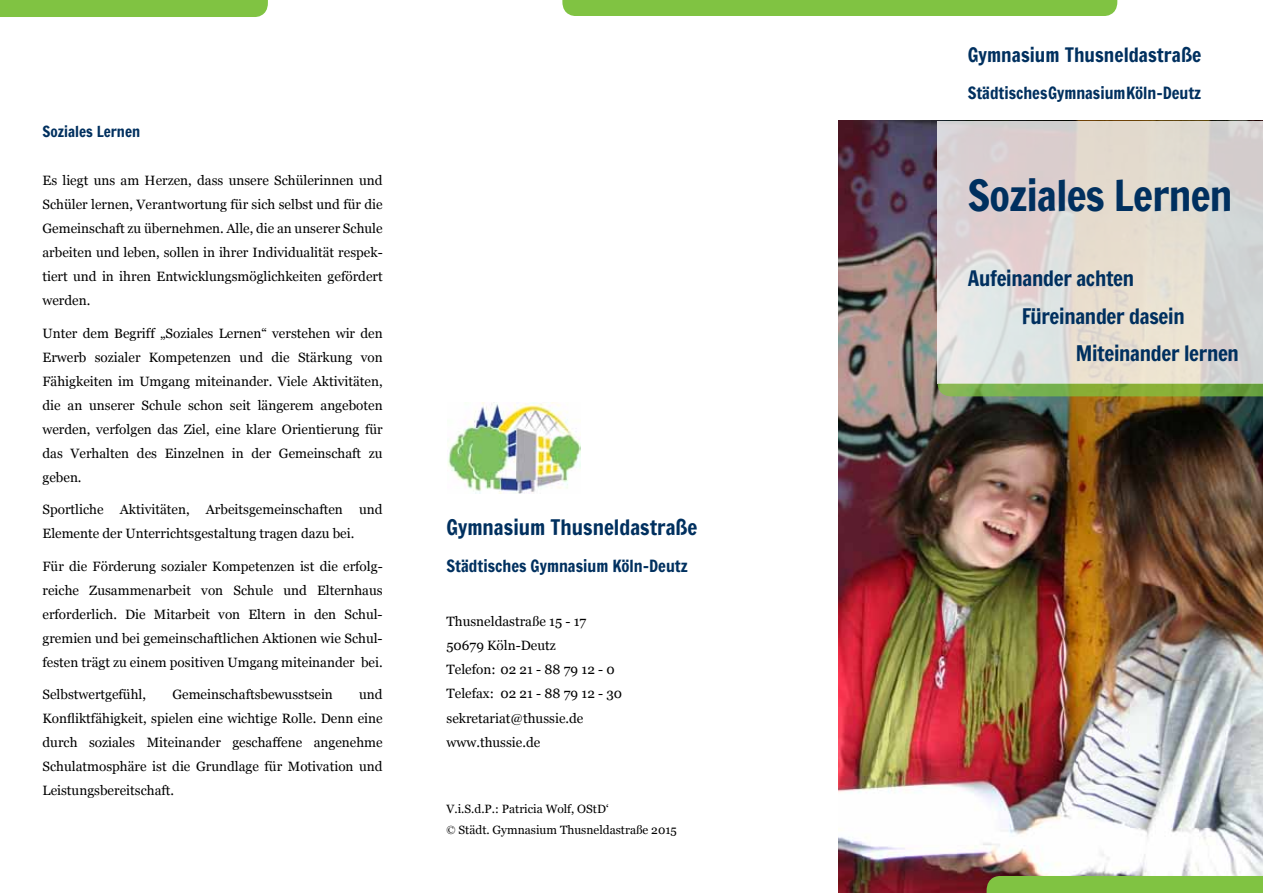
<style>
.page{position:relative;width:1263px;height:893px;background:#fff}
.page>*{position:absolute;margin:0;border:0;box-sizing:border-box;transform-origin:0 0}
.t1{font:42px "Francois One";letter-spacing:-.015em;color:#00305f}
.t2{font:30px "Times New Roman";letter-spacing:-.015em;color:#00305f}
.t3{font:21px "Francois One";letter-spacing:-.015em;color:#00305f}
.t4{font:19.5px "Francois One";color:#00305f}
.t5{font:16.5px "Francois One";color:#00305f}
.t6{font:15px "Francois One";color:#00305f}
.t7{font:13.5px/24px "Georgia";color:#000;text-align:justify}
.t8{font:12px/21px "Georgia";color:#000}
.s1{font-family:"Times New Roman"}
</style>
<div class="page">
<img style="left:838px;top:121px;width:425px;height:772px">
<svg style="left:938px;top:121px;width:325px;height:263px"></svg>
<svg style="left:938px;top:384px;width:325px;height:12px"></svg>
<div style="left:562px;top:0;width:555px;height:16px;background:#80c342"></div>
<img style="left:447px;top:403px;width:134px;height:91px">
<div style="left:0;top:0;width:268px;height:17px;background:#80c342"></div>
<div style="left:986px;top:876px;width:277px;height:17px;background:#80c342"></div>
<p class="t6" style="left:43px;top:121px;width:99px">Soziales Lernen</p>
<p class="t7" style="left:43px;top:169px;width:342px">Es liegt uns am Herzen, dass unsere Schülerinnen und Schüler lernen, Verantwortung für sich selbst und für die Gemeinschaft zu übernehmen. Alle, die an unserer Schule arbeiten und leben, sollen in ihrer Individualität respek&shy;tiert und in ihren Entwicklungsmöglichkeiten gefördert werden.</p>
<p class="t7" style="left:43px;top:321px;width:342px">Unter dem Begriff „Soziales Lernen“ verstehen wir den Erwerb sozialer Kompetenzen und die Stärkung von Fähigkeiten im Umgang miteinander. Viele Aktivitäten, die an unserer Schule schon seit längerem angeboten werden, verfolgen das Ziel, eine klare Orientierung für das Verhalten des Einzelnen in der Gemeinschaft zu geben.</p>
<p class="t7" style="left:43px;top:498px;width:342px">Sportliche Aktivitäten, Arbeitsgemeinschaften und<br>Elemente der Unterrichtsgestaltung tragen dazu bei.</p>
<p class="t7" style="left:43px;top:554px;width:342px">Für die Förderung sozialer Kompetenzen ist die erfolg&shy;reiche Zusammenarbeit von Schule und Elternhaus erforderlich. Die Mitarbeit von Eltern in den Schul&shy;gremien und bei gemeinschaftlichen Aktionen wie Schul&shy;festen trägt zu einem positiven Umgang miteinander bei.</p>
<p class="t7" style="left:43px;top:683px;width:105px">Selbstwertgefühl,</p>
<p class="t7" style="left:172px;top:683px;width:162px">Gemeinschaftsbewusstsein</p>
<p class="t7" style="left:43px;top:683px;width:342px;text-indent:317px">und Konfliktfähigkeit, spielen eine wichtige Rolle. Denn eine durch soziales Miteinander geschaffene angenehme Schulatmosphäre ist die Grundlage für Motivation und Leistungsbereitschaft.</p>
<h3 class="t3" style="left:446px;top:512px;width:252px">Gymnasium Thusneldastraße</h3>
<p class="t5" style="left:446px;top:554px;width:243px">Städtisches Gymnasium Köln-Deutz</p>
<p class="t7" style="left:446px;top:610px;width:177px;text-align:left">Thusneldastraße 15 - 17<br>50679 Köln-Deutz<br>Telefon: 02 21 - 88 79 12 - 0<br>Telefax: 02 21 - 88 79 12 - 30 sekretariat@thussie.de www.thussie.de</p>
<p class="t8" style="left:446px;top:798px;width:232px">V.i.S.d.P.: Patricia Wolf, OStD‘<br><span class="s1">©</span> Städt. Gymnasium Thusneldastraße 2015</p>
<h3 class="t4" style="left:968px;top:41px;width:235px">Gymnasium Thusneldastraße</h3>
<p class="t5" style="left:968px;top:81px;width:235px">Städtisches Gymnasium Köln-Deutz</p>
<h1 class="t1" style="left:968px;top:166px;width:266px">Soziales Lernen</h1>
<h3 class="t3" style="left:968px;top:264px;width:168px">Aufeinander achten</h3>
<h3 class="t3" style="left:1022px;top:301px;width:164px">Füreinander dasein</h3>
<h3 class="t3" style="left:1076px;top:339px;width:165px">Miteinander lernen</h3>
<h2 class="t2" style="left:978px;top:288px;width:199px">Horizonte erwei-</h2>
</div>
